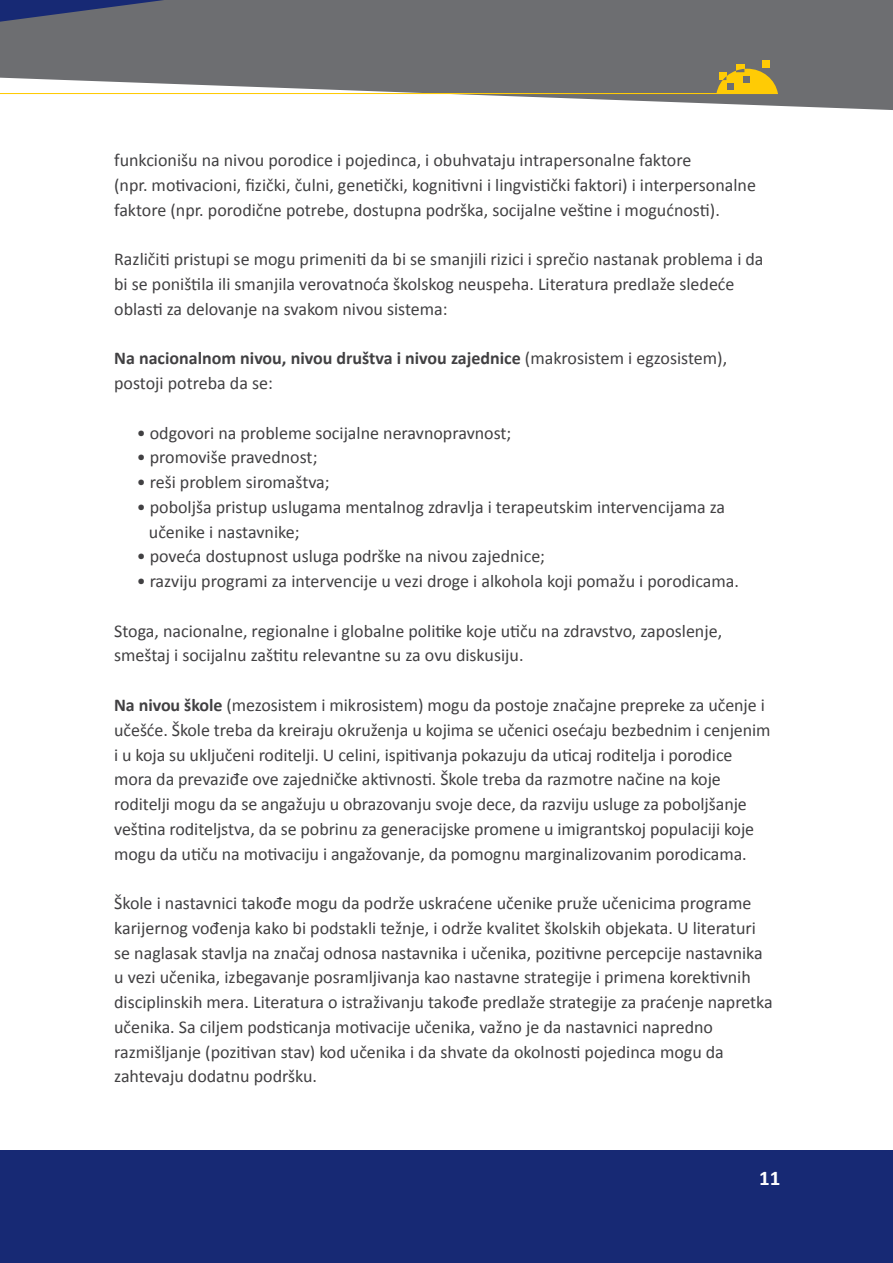
<style>
.page{position:relative;width:893px;height:1263px;background:#fff}
.page>*{position:absolute;margin:0;border:0;box-sizing:border-box;transform-origin:0 0}
.t1{font:700 21px "Calibri";color:#fff}
.t2{font:18px/24.8px "Calibri";color:#414042}
.t3{font:700 18px/24.8px "Calibri";color:#414042}
.s1{font-weight:400}
.s2{font-weight:700}
</style>
<div class="page">
<svg style="left:0;top:0;width:893px;height:110px;background:#838386"></svg>
<svg style="left:0;top:0;width:164px;height:22px;background:#424b72"></svg>
<hr style="left:0;top:93px;width:778px;height:1px;background:#ffcb05">
<div style="left:762px;top:61px;width:8px;height:7px;background:#ffcb05"></div>
<div style="left:736px;top:64px;width:8px;height:8px;background:#ffcb05"></div>
<svg style="left:716px;top:69px;width:62px;height:24px"></svg>
<div style="left:0;top:1150px;width:893px;height:113px;background:#172974"></div>
<p class="t2" style="left:114px;top:147px;width:643px">funkcionišu na nivou porodice i pojedinca, i obuhvataju intrapersonalne faktore<br>(npr. motivacioni, fizički, čulni, genetički, kognitivni i lingvistički faktori) i interpersonalne faktore (npr. porodične potrebe, dostupna podrška, socijalne veštine i mogućnosti).</p>
<p class="t2" style="left:114px;top:246px;width:651px">Različiti pristupi se mogu primeniti da bi se smanjili rizici i sprečio nastanak problema i da bi se poništila ili smanjila verovatnoća školskog neuspeha. Literatura predlaže sledeće oblasti za delovanje na svakom nivou sistema:</p>
<p class="t3" style="left:114px;top:345px;width:614px">Na nacionalnom nivou, nivou društva i nivou zajednice <span class="s1">(makrosistem i egzosistem), postoji potreba da se:</span></p>
<p class="t2" style="left:137px;top:419px;width:376px">• odgovori na probleme socijalne neravnopravnost;</p>
<p class="t2" style="left:137px;top:444px;width:182px">• promoviše pravednost;</p>
<p class="t2" style="left:137px;top:469px;width:195px">• reši problem siromaštva;</p>
<p class="t2" style="left:149px;top:494px;width:578px;text-indent:-12px">• poboljša pristup uslugama mentalnog zdravlja i terapeutskim intervencijama za učenike i nastavnike;</p>
<p class="t2" style="left:137px;top:543px;width:410px">• poveća dostupnost usluga podrške na nivou zajednice;</p>
<p class="t2" style="left:137px;top:568px;width:604px">• razviju programi za intervencije u vezi droge i alkohola koji pomažu i porodicama.</p>
<p class="t2" style="left:114px;top:617px;width:609px">Stoga, nacionalne, regionalne i globalne politike koje utiču na zdravstvo, zaposlenje, smeštaj i socijalnu zaštitu relevantne su za ovu diskusiju.</p>
<p class="t2" style="left:114px;top:692px;width:658px"><span class="s2">Na nivou škole</span> (mezosistem i mikrosistem) mogu da postoje značajne prepreke za učenje i učešće. Škole treba da kreiraju okruženja u kojima se učenici osećaju bezbednim i cenjenim i u koja su uključeni roditelji. U celini, ispitivanja pokazuju da uticaj roditelja i porodice mora da prevaziđe ove zajedničke aktivnosti. Škole treba da razmotre načine na koje roditelji mogu da se angažuju u obrazovanju svoje dece, da razviju usluge za poboljšanje veština roditeljstva, da se pobrinu za generacijske promene u imigrantskoj populaciji koje mogu da utiču na motivaciju i angažovanje, da pomognu marginalizovanim porodicama.</p>
<p class="t2" style="left:114px;top:890px;width:660px">Škole i nastavnici takođe mogu da podrže uskraćene učenike pruže učenicima programe karijernog vođenja kako bi podstakli težnje, i održe kvalitet školskih objekata. U literaturi se naglasak stavlja na značaj odnosa nastavnika i učenika, pozitivne percepcije nastavnika u vezi učenika, izbegavanje posramljivanja kao nastavne strategije i primena korektivnih disciplinskih mera. Literatura o istraživanju takođe predlaže strategije za praćenje napretka učenika. Sa ciljem podsticanja motivacije učenika, važno je da nastavnici napredno razmišljanje (pozitivan stav) kod učenika i da shvate da okolnosti pojedinca mogu da zahtevaju dodatnu podršku.</p>
<p class="t1" style="left:759px;top:1165px;width:23px">11</p>
</div>
